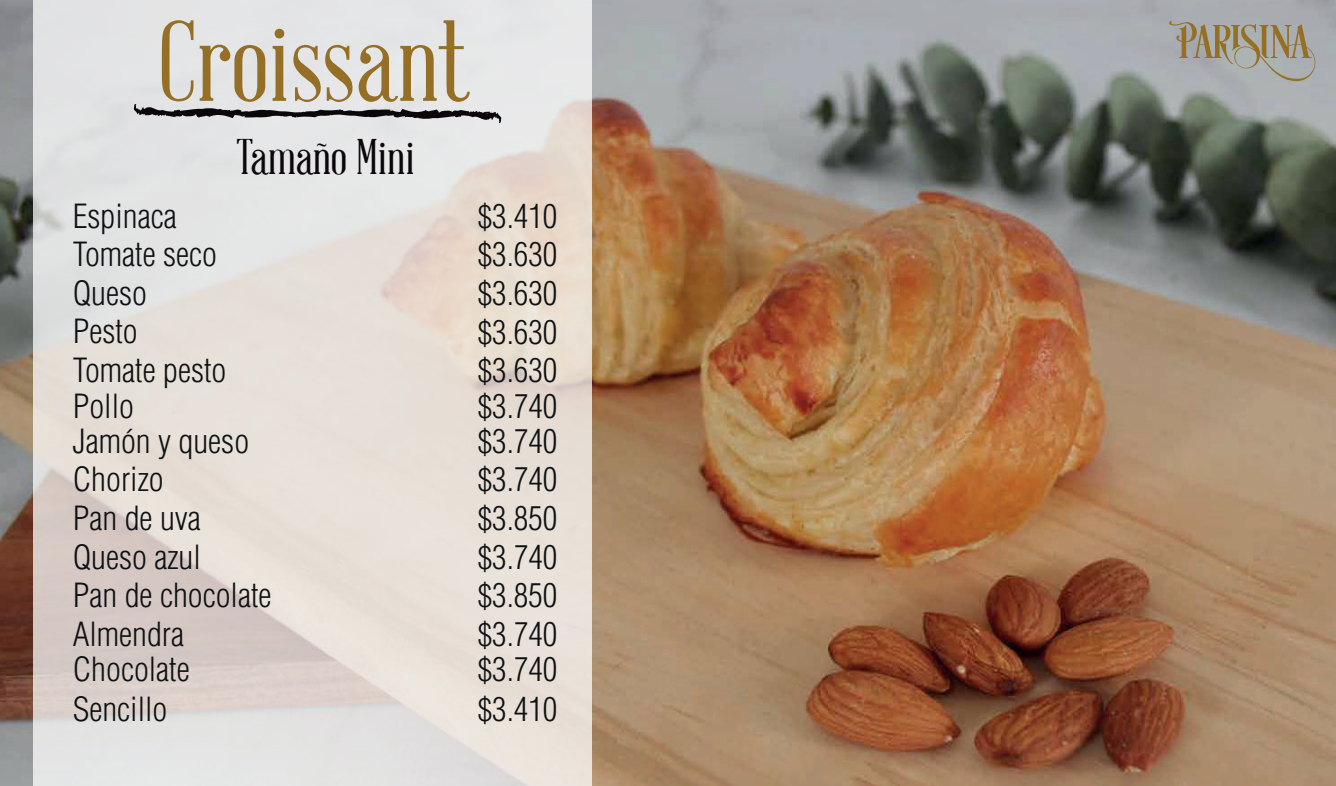
<style>
.page{position:relative;width:1336px;height:786px;background:#fff}
.page>*{position:absolute;margin:0;border:0;box-sizing:border-box;transform-origin:0 0}
.t1{font:112.5px "Abraham Lincoln";color:#956f26}
.t2{font:48.75px "Abraham Lincoln";color:#0b060a}
.t3{font:300 condensed 32.5px/37.5px "Helvetica";color:#0f1214}
</style>
<div class="page">
<img style="left:0;top:0;width:1335px;height:785px">
<svg style="left:34px;top:0;width:558px;height:785px;background:#e3ded9"></svg>
<svg style="left:133px;top:104px;width:368px;height:19px;background:#a09fa1"></svg>
<svg style="left:1168px;top:21px;width:147px;height:60px;background:#a5a093"></svg>
<h1 class="t1" style="left:159px;top:3px;width:311px">Croissant</h1>
<h2 class="t2" style="left:236px;top:131px;width:180px">Tamaño Mini</h2>
<p class="t3" style="left:73px;top:197px;width:178px">Espinaca<br>Tomate seco<br>Queso<br>Pesto<br>Tomate pesto<br>Pollo<br>Jamón y queso</p>
<p class="t3" style="left:478px;top:197px;width:81px;text-align:justify">$3.410 $3.630 $3.630 $3.630 $3.630 $3.740 $3.740</p>
<p class="t3" style="left:73px;top:460px;width:92px">Chorizo</p>
<p class="t3" style="left:478px;top:460px;width:81px">$3.740</p>
<p class="t3" style="left:73px;top:499px;width:130px">Pan de uva</p>
<p class="t3" style="left:478px;top:499px;width:81px">$3.850</p>
<p class="t3" style="left:73px;top:537px;width:130px">Queso azul</p>
<p class="t3" style="left:478px;top:537px;width:81px">$3.740</p>
<p class="t3" style="left:73px;top:576px;width:200px">Pan de chocolate</p>
<p class="t3" style="left:478px;top:576px;width:81px">$3.850</p>
<p class="t3" style="left:73px;top:614px;width:113px">Almendra</p>
<p class="t3" style="left:478px;top:614px;width:81px">$3.740</p>
<p class="t3" style="left:73px;top:650px;width:118px">Chocolate</p>
<p class="t3" style="left:478px;top:650px;width:81px">$3.740</p>
<p class="t3" style="left:73px;top:690px;width:96px">Sencillo</p>
<p class="t3" style="left:478px;top:690px;width:81px">$3.410</p>
</div>
